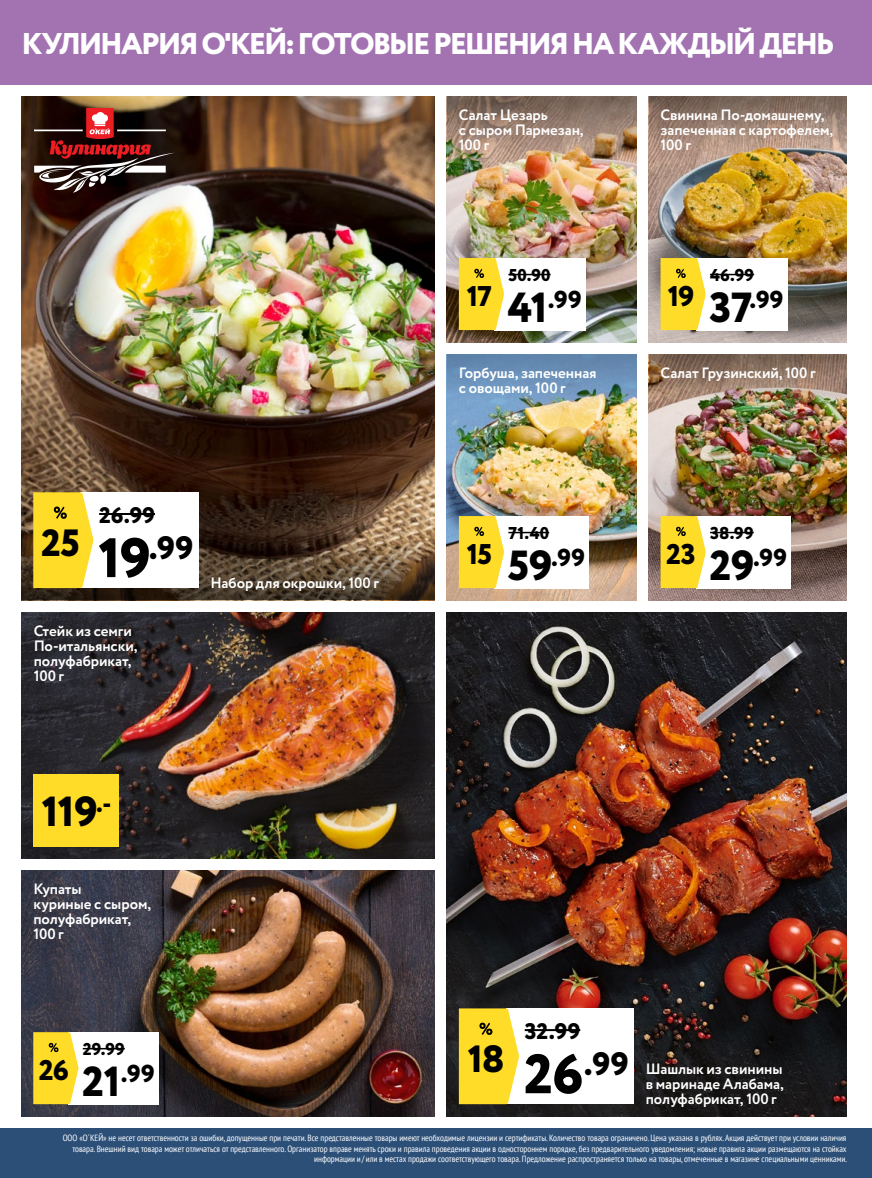
<style>
.page{position:relative;width:872px;height:1178px;background:#fff}
.page>*{position:absolute;margin:0;border:0;box-sizing:border-box;transform-origin:0 0}
.t1{font:800 42px "Circe";color:#000}
.t2{font:800 37.95px "Circe";color:#000}
.t3{font:800 32.4px "Circe";color:#000}
.t4{font:800 30px "Circe";letter-spacing:-.07em;color:#fff}
.t5{font:800 28.5px "Circe";letter-spacing:-.02em;color:#000}
.t6{font:800 24.45px "Circe";letter-spacing:.01em;color:#000}
.t7{font:800 22.5px "Circe";color:#000}
.t8{font:800 17.1px "Circe";letter-spacing:.01em;color:#000}
.t9{font:700 15px/15px "Circe";letter-spacing:-.005em;color:#fff}
.t10{font:condensed 9px/10.5px "PT Sans";color:#fff;text-align:right}
.s1{font-size:55.5px}
.s2{font-size:42px}
</style>
<div class="page">
<img style="left:21px;top:870px;width:414px;height:246px">
<img style="left:447px;top:612px;width:399px;height:504px">
<img style="left:21px;top:612px;width:414px;height:246px">
<img style="left:447px;top:408px;width:189px;height:192px">
<img style="left:648px;top:156px;width:198px;height:186px">
<img style="left:648px;top:408px;width:198px;height:192px">
<img style="left:21px;top:96px;width:414px;height:432px">
<img style="left:447px;top:168px;width:189px;height:174px">
<svg style="left:648px;top:96px;width:198px;height:60px;background:#9b8271"></svg>
<img style="left:648px;top:354px;width:198px;height:54px">
<img style="left:447px;top:96px;width:189px;height:72px">
<svg style="left:21px;top:528px;width:414px;height:72px;background:#52402e"></svg>
<svg style="left:447px;top:354px;width:189px;height:54px;background:#7395b2"></svg>
<div style="left:0;top:1128px;width:872px;height:50px;background:#2c4f78"></div>
<div style="left:506px;top:1008px;width:128px;height:96px;background:#fff"></div>
<hr style="left:525px;top:1029px;width:55px;height:2px;background:#000">
<svg style="left:459px;top:1008px;width:60px;height:96px;background:#fadb3a"></svg>
<div style="left:80px;top:492px;width:118px;height:96px;background:#fff"></div>
<hr style="left:99px;top:513px;width:56px;height:2px;background:#000">
<svg style="left:33px;top:492px;width:60px;height:96px;background:#fadb39"></svg>
<div style="left:69px;top:1032px;width:90px;height:72px;background:#fff"></div>
<hr style="left:83px;top:1048px;width:42px;height:1px;background:#000">
<svg style="left:33px;top:1032px;width:45px;height:72px;background:#f9da38"></svg>
<div style="left:33px;top:774px;width:86px;height:72px;background:#ffdc27"></div>
<div style="left:494px;top:516px;width:94px;height:72px;background:#fff"></div>
<hr style="left:508px;top:532px;width:41px;height:1px;background:#000">
<svg style="left:459px;top:516px;width:45px;height:72px;background:#fbdc3a"></svg>
<div style="left:494px;top:258px;width:92px;height:72px;background:#fff"></div>
<hr style="left:508px;top:274px;width:42px;height:1px;background:#000">
<svg style="left:459px;top:258px;width:45px;height:72px;background:#fbdc3a"></svg>
<div style="left:696px;top:516px;width:95px;height:72px;background:#fff"></div>
<hr style="left:710px;top:532px;width:43px;height:1px;background:#000">
<svg style="left:660px;top:516px;width:46px;height:72px;background:#fadb3b"></svg>
<div style="left:696px;top:258px;width:91px;height:72px;background:#fff"></div>
<hr style="left:710px;top:274px;width:44px;height:1px;background:#000">
<svg style="left:660px;top:258px;width:46px;height:72px;background:#fadb3c"></svg>
<div style="left:0;top:0;width:872px;height:84px;background:#a372b1"></div>
<svg style="left:34px;top:108px;width:141px;height:85px;background:#522f2c"></svg>
<hr style="left:871px;top:0;width:1px;height:84px;background:#faa638">
<h3 class="t4" style="left:21px;top:23px;width:814px">КУЛИНАРИЯ О'КЕЙ: ГОТОВЫЕ РЕШЕНИЯ НА КАЖДЫЙ ДЕНЬ</h3>
<h2 class="t2" style="left:41px;top:517px;width:40px">25</h2>
<h3 class="t7" style="left:99px;top:500px;width:57px">26.99</h3>
<h3 class="t3" style="left:98px;top:525px;width:97px"><span class="s1">19</span>.99</h3>
<h3 class="t9" style="left:34px;top:624px;width:106px">Стейк из семги<br>По-итальянски, полуфабрикат,<br>100 г</h3>
<h3 class="t9" style="left:210px;top:576px;width:170px">Набор для окрошки, 100 г</h3>
<h1 class="t1" style="left:42px;top:783px;width:71px">119<sup>.-</sup></h1>
<h3 class="t9" style="left:33px;top:882px;width:119px">Купаты<br>куриные с сыром, полуфабрикат,<br>100 г</h3>
<h3 class="t5" style="left:39px;top:1051px;width:32px">26</h3>
<h3 class="t8" style="left:83px;top:1038px;width:43px">29.99</h3>
<h3 class="t6" style="left:82px;top:1057px;width:74px"><span class="s2">21</span>.99</h3>
<h3 class="t9" style="left:459px;top:108px;width:126px">Салат Цезарь<br>с сыром Пармезан,<br>100 г</h3>
<h3 class="t9" style="left:660px;top:108px;width:174px">Свинина По-домашнему, запеченная с картофелем,<br>100 г</h3>
<h3 class="t8" style="left:508px;top:264px;width:44px">50.90</h3>
<h3 class="t8" style="left:710px;top:264px;width:46px">46.99</h3>
<h3 class="t5" style="left:467px;top:277px;width:27px">17</h3>
<h3 class="t6" style="left:508px;top:283px;width:75px"><span class="s2">41</span>.99</h3>
<h3 class="t5" style="left:668px;top:277px;width:28px">19</h3>
<h3 class="t6" style="left:709px;top:283px;width:76px"><span class="s2">37</span>.99</h3>
<h3 class="t9" style="left:459px;top:366px;width:139px">Горбуша, запеченная с овощами, 100 г</h3>
<h3 class="t9" style="left:660px;top:366px;width:157px">Салат Грузинский, 100 г</h3>
<h3 class="t8" style="left:508px;top:522px;width:42px">71.40</h3>
<h3 class="t8" style="left:710px;top:522px;width:45px">38.99</h3>
<h3 class="t5" style="left:467px;top:535px;width:27px">15</h3>
<h3 class="t6" style="left:508px;top:541px;width:79px"><span class="s2">59</span>.99</h3>
<h3 class="t5" style="left:666px;top:535px;width:31px">23</h3>
<h3 class="t6" style="left:709px;top:541px;width:79px"><span class="s2">29</span>.99</h3>
<h2 class="t2" style="left:468px;top:1033px;width:38px">18</h2>
<h3 class="t7" style="left:525px;top:1016px;width:57px">32.99</h3>
<h3 class="t3" style="left:524px;top:1042px;width:106px"><span class="s1">26</span>.99</h3>
<h3 class="t9" style="left:646px;top:1062px;width:140px;text-align:justify">Шашлык из свинины в маринаде Алабама, полуфабрикат, 100 г</h3>
<p class="t10" style="left:63px;top:1132px;width:786px">ООО «О´КЕЙ» не несет ответственности за ошибки, допущенные при печати. Все представленные товары имеют необходимые лицензии и сертификаты. Количество товара ограничено. Цена указана в рублях. Акция действует при условии наличия товара. Внешний вид товара может отличаться от представленного. Организатор вправе менять сроки и правила проведения акции в одностороннем порядке, без предварительного уведомления; новые правила акции размещаются на стойках информации и / или в местах продажи соответствующего товара. Предложение распространяется только на товары, отмеченные в магазине специальными ценниками.</p>
</div>
